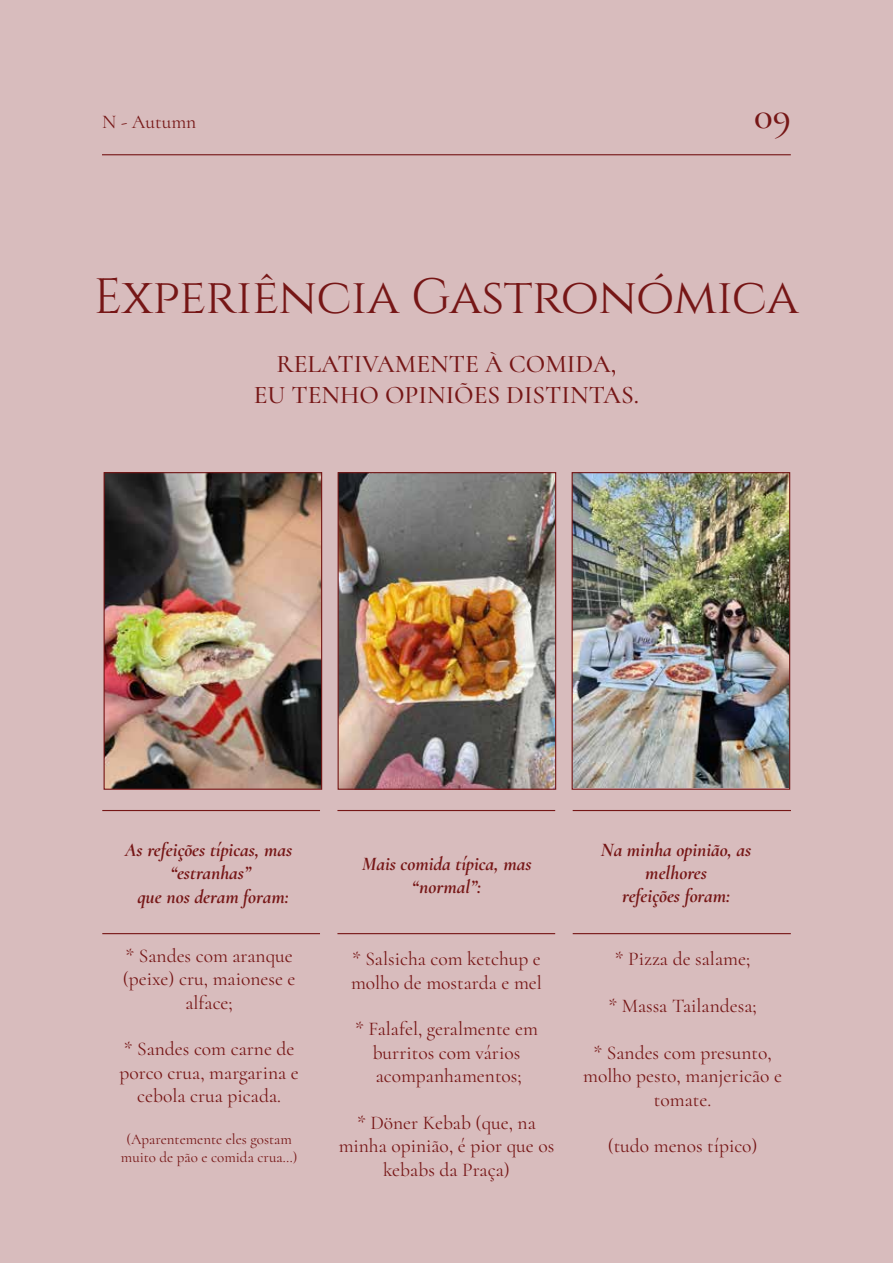
<style>
.page{position:relative;width:893px;height:1263px;background:#d8bcbd}
.page>*{position:absolute;margin:0;border:0;box-sizing:border-box;transform-origin:0 0}
.t1{font:49.5px "Cinzel";letter-spacing:-.01em;color:#761616}
.t2{font:500 39px "Cormorant";color:#761616}
.t3{font:500 25.5px/30.6px "Cormorant";color:#761616;text-align:center}
.t4{font:19.5px/23.4px "Cormorant";color:#761616;text-align:center}
.t5{font:italic 700 19.5px/23.4px "Cormorant";color:#761616;text-align:center}
.t6{font:15px/18px "Cormorant";color:#761616;text-align:center}
</style>
<div class="page">
<hr style="left:573px;top:933px;width:218px;height:1px;background:#761616">
<hr style="left:573px;top:810px;width:218px;height:1px;background:#761616">
<hr style="left:337px;top:933px;width:218px;height:1px;background:#761616">
<hr style="left:337px;top:810px;width:218px;height:1px;background:#761616">
<hr style="left:102px;top:933px;width:218px;height:1px;background:#761616">
<hr style="left:102px;top:810px;width:218px;height:1px;background:#761616">
<hr style="left:102px;top:154px;width:689px;height:1px;background:#761616">
<img style="left:106px;top:474px;width:214px;height:314px">
<div style="left:104px;top:472px;width:218px;height:318px;border:1px solid #761616"></div>
<img style="left:574px;top:474px;width:214px;height:314px">
<div style="left:572px;top:472px;width:218px;height:318px;border:1px solid #761616"></div>
<img style="left:340px;top:474px;width:214px;height:314px">
<div style="left:338px;top:472px;width:218px;height:318px;border:1px solid #761616"></div>
<p class="t4" style="left:102px;top:110px;width:96px">N - Autumn</p>
<h2 class="t2" style="left:754px;top:91px;width:38px">09</h2>
<h1 class="t1" style="left:94px;top:265px;width:707px">Experiência Gastronómica</h1>
<h3 class="t3" style="left:254px;top:348px;width:387px">RELATIVAMENTE À COMIDA,<br>EU TENHO OPINIÕES DISTINTAS.</h3>
<p class="t5" style="left:125px;top:836px;width:169px">As refeições típicas, mas “estranhas”<br>que nos deram foram:</p>
<p class="t4" style="left:123px;top:944px;width:174px">* Sandes com aranque (peixe) cru, maionese e alface;</p>
<p class="t4" style="left:120px;top:1037px;width:181px">* Sandes com carne de porco crua, margarina e cebola crua picada.</p>
<p class="t6" style="left:121px;top:1130px;width:178px">(Aparentemente eles gostam muito de pão e comida crua…)</p>
<p class="t5" style="left:362px;top:850px;width:171px">Mais comida típica, mas “normal”:</p>
<p class="t4" style="left:351px;top:947px;width:192px;text-align:left">* Salsicha com ketchup e molho de mostarda e mel</p>
<p class="t4" style="left:355px;top:1017px;width:184px">* Falafel, geralmente em burritos com vários acompanhamentos;</p>
<p class="t4" style="left:339px;top:1111px;width:217px">* Döner Kebab (que, na minha opinião, é pior que os kebabs da Praça)</p>
<p class="t5" style="left:601px;top:836px;width:152px">Na minha opinião, as melhores<br>refeições foram:</p>
<p class="t4" style="left:615px;top:947px;width:137px">* Pizza de salame;</p>
<p class="t4" style="left:608px;top:994px;width:150px">* Massa Tailandesa;</p>
<p class="t4" style="left:583px;top:1041px;width:200px">* Sandes com presunto, molho pesto, manjericão e tomate.</p>
<p class="t4" style="left:608px;top:1134px;width:151px">(tudo menos típico)</p>
</div>
